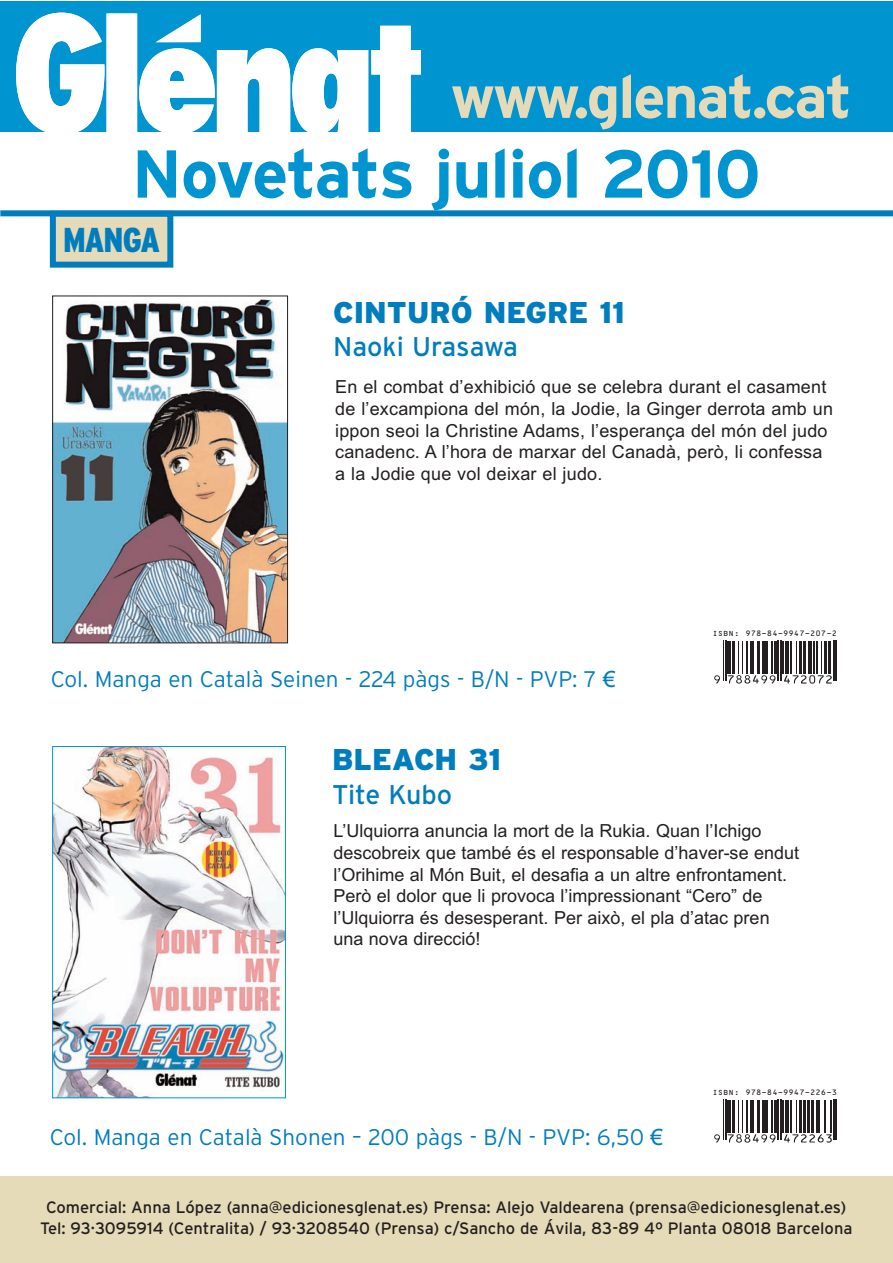
<style>
.page{position:relative;width:893px;height:1263px;background:#fff}
.page>*{position:absolute;margin:0;border:0;box-sizing:border-box;transform-origin:0 0}
.t1{font:700 67.5px "Interstate";letter-spacing:-.015em;color:#0094d1}
.t2{font:700 60px "Interstate";letter-spacing:-.035em;color:#e5dbb8}
.t3{font:900 condensed 34.5px "Interstate";letter-spacing:-.03em;color:#007dbe}
.t4{font:900 30px "Interstate";color:#007dbe}
.t5{font:27px "Interstate";color:#007dbe}
.t6{font:300 22.5px "Interstate";color:#007dbe}
.t7{font:18px/21.6px "Arial";color:#231f20}
.t8{font:16.5px/21px "Interstate";color:#231f20;text-align:center}
.t9{font:7.5px "Ocrb";color:#231f20}
.s1{font-family:"Arial";font-weight:400}
</style>
<div class="page">
<div style="left:0;top:1px;width:893px;height:131px;background:#0094d1"></div>
<svg style="left:16px;top:13px;width:405px;height:119px"></svg>
<div style="left:0;top:210px;width:893px;height:6px;background:#007dbe"></div>
<div style="left:53px;top:214px;width:117px;height:51px;background:#e5dbb8"></div>
<div style="left:50px;top:211px;width:123px;height:57px;border:6px solid #007dbe"></div>
<img style="left:54px;top:298px;width:232px;height:343px">
<div style="left:52px;top:296px;width:236px;height:347px;border:1px solid #231f20"></div>
<img style="left:54px;top:748px;width:230px;height:348px">
<div style="left:52px;top:746px;width:234px;height:352px;border:1px solid #0094d1"></div>
<svg style="left:726px;top:641px;width:111px;height:40px"></svg>
<hr style="left:723px;top:641px;width:1px;height:40px;background:#231f20">
<hr style="left:725px;top:641px;width:1px;height:40px;background:#231f20">
<hr style="left:727px;top:641px;width:4px;height:32px;background:#231f20">
<hr style="left:732px;top:641px;width:2px;height:32px;background:#231f20">
<hr style="left:738px;top:641px;width:1px;height:32px;background:#231f20">
<hr style="left:742px;top:641px;width:1px;height:32px;background:#231f20">
<hr style="left:747px;top:641px;width:1px;height:32px;background:#231f20">
<hr style="left:750px;top:641px;width:1px;height:32px;background:#231f20">
<hr style="left:752px;top:641px;width:2px;height:32px;background:#231f20">
<hr style="left:757px;top:641px;width:3px;height:32px;background:#231f20">
<hr style="left:762px;top:641px;width:1px;height:32px;background:#231f20">
<hr style="left:765px;top:641px;width:3px;height:32px;background:#231f20">
<hr style="left:772px;top:641px;width:1px;height:32px;background:#231f20">
<hr style="left:774px;top:641px;width:2px;height:32px;background:#231f20">
<hr style="left:778px;top:641px;width:1px;height:40px;background:#231f20">
<hr style="left:780px;top:641px;width:1px;height:40px;background:#231f20">
<hr style="left:783px;top:641px;width:1px;height:32px;background:#231f20">
<hr style="left:785px;top:641px;width:3px;height:32px;background:#231f20">
<hr style="left:791px;top:641px;width:1px;height:32px;background:#231f20">
<hr style="left:796px;top:641px;width:1px;height:32px;background:#231f20">
<hr style="left:799px;top:641px;width:3px;height:32px;background:#231f20">
<hr style="left:803px;top:641px;width:2px;height:32px;background:#231f20">
<hr style="left:808px;top:641px;width:3px;height:32px;background:#231f20">
<hr style="left:814px;top:641px;width:1px;height:32px;background:#231f20">
<hr style="left:816px;top:641px;width:1px;height:32px;background:#231f20">
<hr style="left:821px;top:641px;width:1px;height:32px;background:#231f20">
<hr style="left:824px;top:641px;width:3px;height:32px;background:#231f20">
<hr style="left:828px;top:641px;width:2px;height:32px;background:#231f20">
<hr style="left:833px;top:641px;width:1px;height:40px;background:#231f20">
<hr style="left:835px;top:641px;width:1px;height:40px;background:#231f20">
<svg style="left:714px;top:675px;width:6px;height:9px"></svg>
<svg style="left:728px;top:675px;width:48px;height:9px"></svg>
<svg style="left:784px;top:675px;width:48px;height:9px"></svg>
<svg style="left:726px;top:1100px;width:111px;height:40px"></svg>
<hr style="left:723px;top:1100px;width:1px;height:40px;background:#231f20">
<hr style="left:725px;top:1100px;width:1px;height:40px;background:#231f20">
<hr style="left:727px;top:1100px;width:4px;height:32px;background:#231f20">
<hr style="left:732px;top:1100px;width:2px;height:32px;background:#231f20">
<hr style="left:738px;top:1100px;width:1px;height:32px;background:#231f20">
<hr style="left:742px;top:1100px;width:1px;height:32px;background:#231f20">
<hr style="left:747px;top:1100px;width:1px;height:32px;background:#231f20">
<hr style="left:750px;top:1100px;width:1px;height:32px;background:#231f20">
<hr style="left:752px;top:1100px;width:2px;height:32px;background:#231f20">
<hr style="left:757px;top:1100px;width:3px;height:32px;background:#231f20">
<hr style="left:762px;top:1100px;width:1px;height:32px;background:#231f20">
<hr style="left:765px;top:1100px;width:3px;height:32px;background:#231f20">
<hr style="left:772px;top:1100px;width:1px;height:32px;background:#231f20">
<hr style="left:774px;top:1100px;width:2px;height:32px;background:#231f20">
<hr style="left:778px;top:1100px;width:1px;height:40px;background:#231f20">
<hr style="left:780px;top:1100px;width:1px;height:40px;background:#231f20">
<hr style="left:783px;top:1100px;width:1px;height:32px;background:#231f20">
<hr style="left:785px;top:1100px;width:3px;height:32px;background:#231f20">
<hr style="left:791px;top:1100px;width:1px;height:32px;background:#231f20">
<hr style="left:796px;top:1100px;width:1px;height:32px;background:#231f20">
<hr style="left:799px;top:1100px;width:3px;height:32px;background:#231f20">
<hr style="left:803px;top:1100px;width:2px;height:32px;background:#231f20">
<hr style="left:808px;top:1100px;width:2px;height:32px;background:#231f20">
<hr style="left:811px;top:1100px;width:3px;height:32px;background:#231f20">
<hr style="left:816px;top:1100px;width:1px;height:32px;background:#231f20">
<hr style="left:819px;top:1100px;width:1px;height:32px;background:#231f20">
<hr style="left:824px;top:1100px;width:2px;height:32px;background:#231f20">
<hr style="left:830px;top:1100px;width:2px;height:32px;background:#231f20">
<hr style="left:833px;top:1100px;width:1px;height:40px;background:#231f20">
<hr style="left:835px;top:1100px;width:1px;height:40px;background:#231f20">
<svg style="left:714px;top:1134px;width:6px;height:9px"></svg>
<svg style="left:728px;top:1134px;width:48px;height:9px"></svg>
<svg style="left:784px;top:1134px;width:48px;height:9px"></svg>
<div style="left:0;top:1176px;width:893px;height:87px;background:#e5dbb8"></div>
<h2 class="t2" style="left:451px;top:74px;width:403px">www.glenat.cat</h2>
<h1 class="t1" style="left:132px;top:149px;width:631px">Novetats juliol 2010</h1>
<h3 class="t3" style="left:63px;top:227px;width:99px">MANGA</h3>
<h3 class="t4" style="left:333px;top:301px;width:293px">CINTURÓ NEGRE 11</h3>
<h3 class="t5" style="left:333px;top:337px;width:186px">Naoki Urasawa</h3>
<p class="t7" style="left:335px;top:378px;width:499px">En el combat d’exhibició que se celebra durant el casament de l’excampiona del món, la Jodie, la Ginger derrota amb un ippon seoi la Christine Adams, l’esperança del món del judo canadenc. A l’hora de marxar del Canadà, però, li confessa a la Jodie que vol deixar el judo.</p>
<p class="t6" style="left:51px;top:671px;width:566px">Col. Manga en Català Seinen - 224 pàgs - B/N - PVP: 7 <span class="s1">€</span></p>
<h3 class="t4" style="left:332px;top:748px;width:170px">BLEACH 31</h3>
<h3 class="t5" style="left:332px;top:784px;width:122px">Tite Kubo</h3>
<p class="t9" style="left:712px;top:630px;width:126px">ISBN: 978-84-9947-207-2</p>
<p class="t7" style="left:333px;top:822px;width:467px">L’Ulquiorra anuncia la mort de la Rukia. Quan l’Ichigo descobreix que també és el responsable d’haver-se endut l’Orihime al Món Buit, el desafia a un altre enfrontament.<br>Però el dolor que li provoca l’impressionant “Cero” de l’Ulquiorra és desesperant. Per això, el pla d’atac pren una nova direcció!</p>
<p class="t6" style="left:50px;top:1129px;width:615px">Col. Manga en Català Shonen – 200 pàgs - B/N - PVP: 6,50 <span class="s1">€</span></p>
<p class="t9" style="left:712px;top:1089px;width:126px">ISBN: 978-84-9947-226-3</p>
<p class="t8" style="left:40px;top:1198px;width:814px">Comercial: Anna López (anna@edicionesglenat.es) Prensa: Alejo Valdearena (prensa@edicionesglenat.es)<br>Tel: 93·3095914 (Centralita) / 93·3208540 (Prensa) c/Sancho de Ávila, 83-89 4º Planta 08018 Barcelona</p>
</div>
